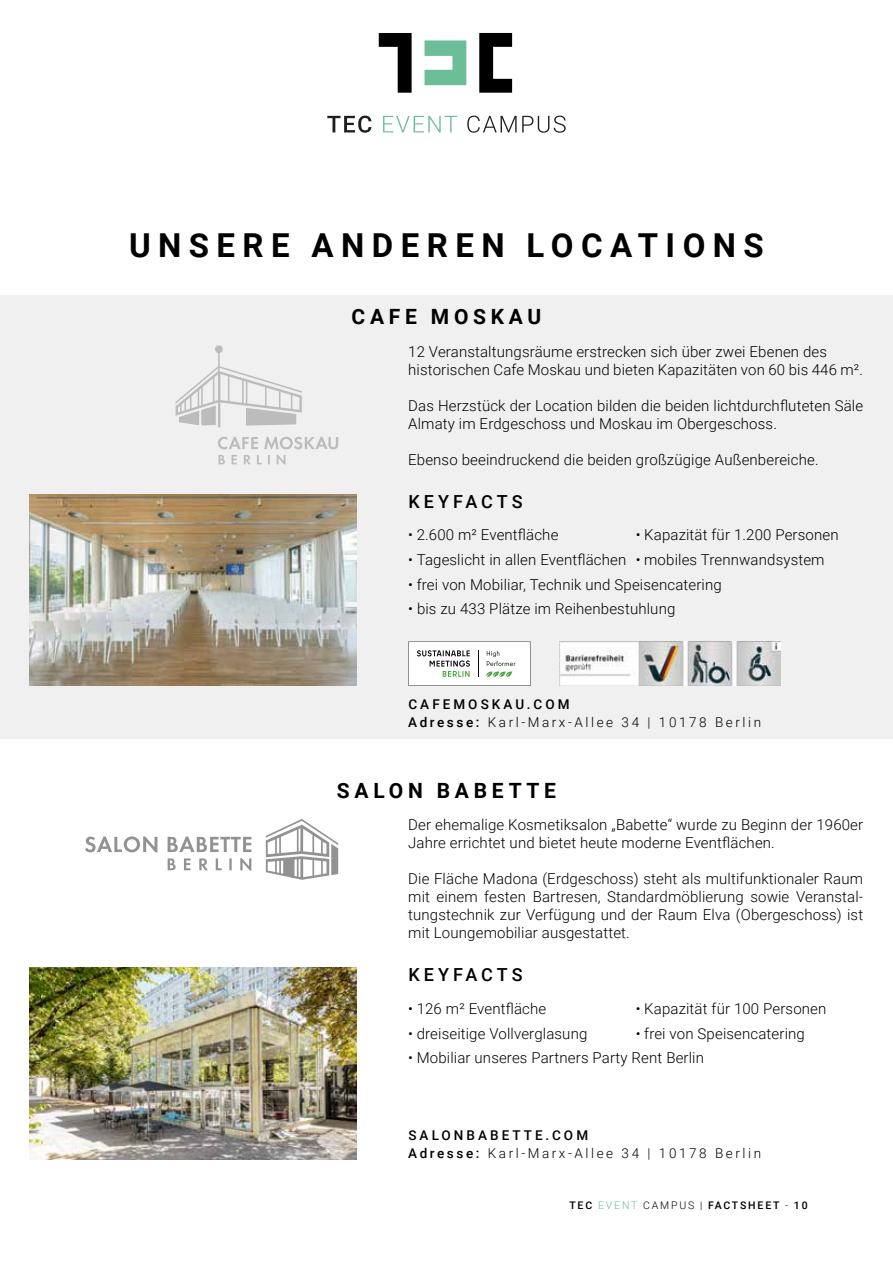
<style>
.page{position:relative;width:893px;height:1263px;background:#fff}
.page>*{position:absolute;margin:0;border:0;box-sizing:border-box;transform-origin:0 0}
.t1{font:700 33px "Roboto";letter-spacing:.225em;color:#000}
.t2{font:700 21px "Roboto";letter-spacing:.225em;color:#000}
.t3{font:500 18px "Roboto";letter-spacing:.215em;color:#000}
.t4{font:300 15px/18px "Roboto";letter-spacing:.01em;color:#000}
.t5{font:300 13.5px/18px "Roboto";letter-spacing:.19em;color:#000}
.t6{font:500 10.5px "Roboto";letter-spacing:.175em;color:#000}
.s1{font-weight:500}
.s2{font-weight:300;color:#6cbe99}
.s3{font-weight:300}
</style>
<div class="page">
<svg style="left:425px;top:40px;width:41px;height:45px"></svg>
<svg style="left:379px;top:33px;width:33px;height:60px"></svg>
<svg style="left:479px;top:33px;width:33px;height:60px"></svg>
<svg style="left:327px;top:116px;width:44px;height:17px"></svg>
<svg style="left:383px;top:116px;width:74px;height:16px"></svg>
<svg style="left:467px;top:116px;width:99px;height:17px"></svg>
<div style="left:0;top:296px;width:893px;height:443px;background:#f0f0f0"></div>
<img style="left:30px;top:494px;width:327px;height:192px">
<svg style="left:218px;top:437px;width:120px;height:12px"></svg>
<svg style="left:219px;top:455px;width:67px;height:10px"></svg>
<svg style="left:176px;top:345px;width:126px;height:82px"></svg>
<svg style="left:408px;top:642px;width:123px;height:44px"></svg>
<img style="left:560px;top:642px;width:220px;height:44px">
<img style="left:30px;top:968px;width:327px;height:191px">
<svg style="left:85px;top:836px;width:166px;height:16px"></svg>
<svg style="left:168px;top:858px;width:83px;height:12px"></svg>
<svg style="left:266px;top:819px;width:72px;height:61px"></svg>
<h1 class="t1" style="left:129px;top:222px;width:636px">UNSERE ANDEREN LOCATIONS</h1>
<h2 class="t2" style="left:352px;top:302px;width:191px">CAFE MOSKAU</h2>
<p class="t4" style="left:408px;top:342px;width:456px">12 Veranstaltungsräume erstrecken sich über zwei Ebenen des historischen Cafe Moskau und bieten Kapazitäten von 60 bis 446 m².</p>
<p class="t4" style="left:408px;top:396px;width:456px">Das Herzstück der Location bilden die beiden lichtdurchfluteten Säle<br>Almaty im Erdgeschoss und Moskau im Obergeschoss.</p>
<p class="t4" style="left:408px;top:450px;width:412px">Ebenso beeindruckend die beiden großzügige Außenbereiche.</p>
<p class="t3" style="left:409px;top:489px;width:115px">KEYFACTS</p>
<p class="t4" style="left:408px;top:525px;width:152px">• 2.600 m² Eventfläche</p>
<p class="t4" style="left:636px;top:525px;width:204px">• Kapazität für 1.200 Personen</p>
<p class="t4" style="left:408px;top:550px;width:418px">• Tageslicht in allen Eventflächen • mobiles Trennwandsystem</p>
<p class="t4" style="left:408px;top:575px;width:315px">• frei von Mobiliar, Technik und Speisencatering</p>
<p class="t4" style="left:408px;top:599px;width:269px">• bis zu 433 Plätze im Reihenbestuhlung</p>
<p class="t5" style="left:408px;top:694px;width:354px"><span class="s1">CAFEMOSKAU.COM<br>Adresse:</span> Karl-Marx-Allee 34 | 10178 Berlin</p>
<h2 class="t2" style="left:337px;top:775px;width:221px">SALON BABETTE</h2>
<p class="t4" style="left:408px;top:815px;width:456px">Der ehemalige Kosmetiksalon „Babette“ wurde zu Beginn der 1960er<br>Jahre errichtet und bietet heute moderne Eventflächen.</p>
<p class="t4" style="left:408px;top:869px;width:456px;text-align:justify">Die Fläche Madona (Erdgeschoss) steht als multifunktionaler Raum mit einem festen Bartresen, Standardmöblierung sowie Veranstal&shy;tungstechnik zur Verfügung und der Raum Elva (Obergeschoss) ist mit Loungemobiliar ausgestattet.</p>
<p class="t3" style="left:409px;top:962px;width:115px">KEYFACTS</p>
<p class="t4" style="left:408px;top:999px;width:140px">• 126 m² Eventfläche</p>
<p class="t4" style="left:636px;top:999px;width:192px">• Kapazität für 100 Personen</p>
<p class="t4" style="left:408px;top:1024px;width:181px">• dreiseitige Vollverglasung</p>
<p class="t4" style="left:636px;top:1024px;width:171px">• frei von Speisencatering</p>
<p class="t4" style="left:408px;top:1048px;width:297px">• Mobiliar unseres Partners Party Rent Berlin</p>
<p class="t5" style="left:408px;top:1126px;width:354px"><span class="s1">SALONBABETTE.COM<br>Adresse:</span> Karl-Marx-Allee 34 | 10178 Berlin</p>
<p class="t6" style="left:569px;top:1198px;width:240px">TEC <span class="s2">EVENT</span> <span class="s3">CAMPUS |</span> FACTSHEET <span class="s3">-</span> 10</p>
</div>
